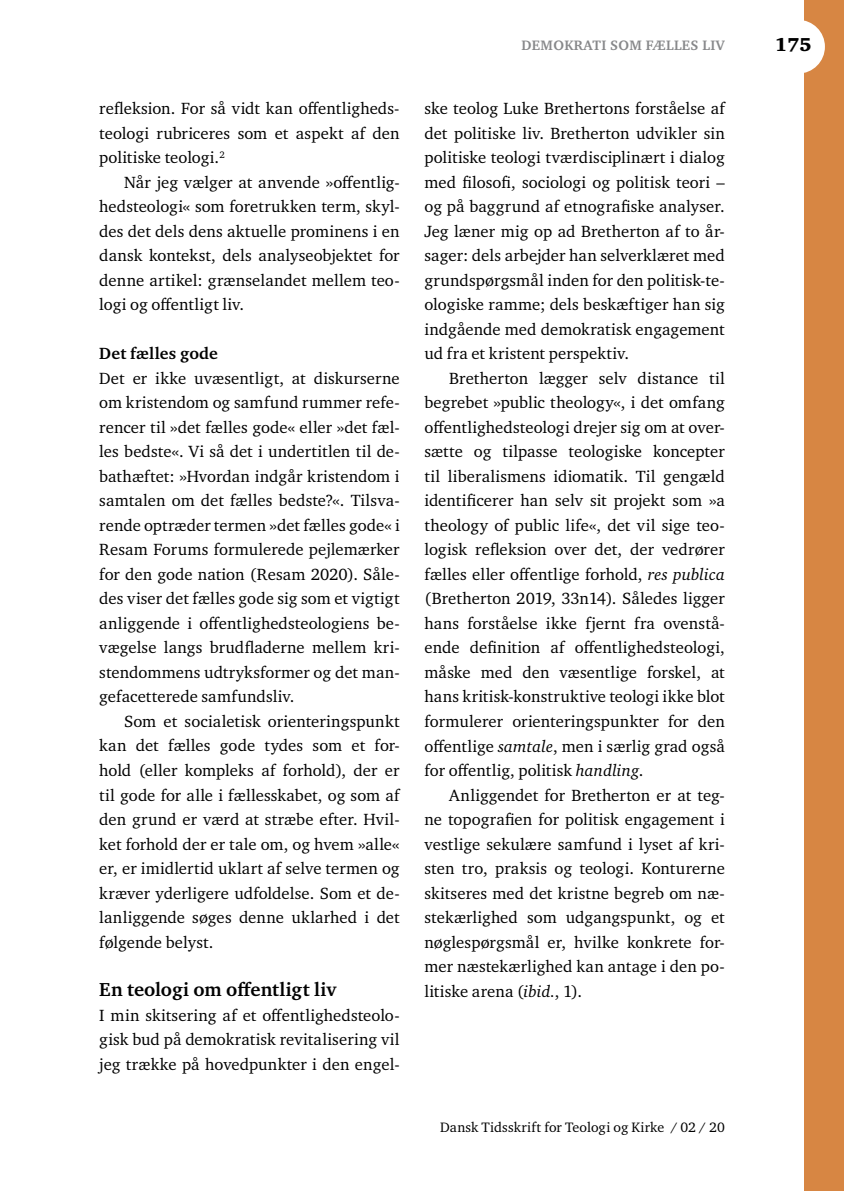
<style>
.page{position:relative;width:844px;height:1191px;background:#fff}
.page>*{position:absolute;margin:0;border:0;box-sizing:border-box;transform-origin:0 0}
.t1{font:700 19.25px "Charter ITC Std";color:#000}
.t2{font:900 19.25px "Charter ITC Std";color:#000}
.t3{font:16.62px/24.5px "Charter ITC Std";letter-spacing:.005em;color:#000;text-align:justify}
.t4{font:700 16.62px "Charter ITC Std";letter-spacing:.01em;color:#000}
.t5{font:14px "Charter ITC Std";letter-spacing:.01em;color:#000}
.t6{font:700 14px "Charter ITC Std";letter-spacing:.025em;color:#87888a}
.s1{font-style:italic}
</style>
<div class="page">
<div style="left:804px;top:0;width:39px;height:1191px;background:#d78643"></div>
<div style="left:771px;top:20px;width:53px;height:54px;background:#fff;border-radius:50%"></div>
<p class="t3" style="left:99px;top:96px;width:302px">refleksion. For så vidt kan offentligheds&shy;teologi rubriceres som et aspekt af den politiske teologi.<sup>2</sup></p>
<p class="t3" style="left:99px;top:169px;width:302px;text-indent:25px">Når jeg vælger at anvende »offentlig&shy;hedsteologi« som foretrukken term, skyl&shy;des det dels dens aktuelle prominens i en dansk kontekst, dels analyseobjektet for denne artikel: grænselandet mellem teo&shy;logi og offentligt liv.</p>
<p class="t4" style="left:99px;top:343px;width:120px">Det fælles gode</p>
<p class="t3" style="left:99px;top:365px;width:302px">Det er ikke uvæsentligt, at diskurserne om kristendom og samfund rummer refe&shy;rencer til »det fælles gode« eller »det fæl&shy;les bedste«. Vi så det i undertitlen til de&shy;bathæftet: »Hvordan indgår kristendom i samtalen om det fælles bedste?«. Tilsva&shy;rende optræder termen »det fælles gode« i Resam Forums formulerede pejlemærker for den gode nation (Resam 2020). Såle&shy;des viser det fælles gode sig som et vigtigt anliggende i offentlighedsteologiens be&shy;vægelse langs brudfladerne mellem kri&shy;stendommens udtryksformer og det man&shy;gefacetterede samfundsliv.</p>
<p class="t3" style="left:99px;top:708px;width:302px;text-indent:25px">Som et socialetisk orienteringspunkt kan det fælles gode tydes som et for&shy;hold (eller kompleks af forhold), der er til gode for alle i fællesskabet, og som af den grund er værd at stræbe efter. Hvil&shy;ket forhold der er tale om, og hvem »alle« er, er imidlertid uklart af selve termen og kræver yderligere udfoldelse. Som et de&shy;lanliggende søges denne uklarhed i det følgende belyst.</p>
<p class="t1" style="left:99px;top:978px;width:238px">En teologi om offentligt liv</p>
<p class="t3" style="left:99px;top:1002px;width:302px">I min skitsering af et offentlighedsteolo&shy;gisk bud på demokratisk revitalisering vil jeg trække på hovedpunkter i den engel-</p>
<p class="t6" style="left:521px;top:37px;width:204px">DEMOKRATI SOM FÆLLES LIV</p>
<p class="t3" style="left:424px;top:96px;width:302px">ske teolog Luke Brethertons forståelse af det politiske liv. Bretherton udvikler sin politiske teologi tværdisciplinært i dialog med filosofi, sociologi og politisk teori – og på baggrund af etnografiske analyser.<br>Jeg læner mig op ad Bretherton af to år&shy;sager: dels arbejder han selverklæret med grundspørgsmål inden for den politisk-te&shy;ologiske ramme; dels beskæftiger han sig indgående med demokratisk engagement ud fra et kristent perspektiv.</p>
<p class="t3" style="left:424px;top:365px;width:302px;text-indent:25px">Bretherton lægger selv distance til begrebet »public theology«, i det omfang offentlighedsteologi drejer sig om at over&shy;sætte og tilpasse teologiske koncepter til liberalismens idiomatik. Til gengæld identificerer han selv sit projekt som »a theology of public life«, det vil sige teo&shy;logisk refleksion over det, der vedrører fælles eller offentlige forhold, <span class="s1">res publica </span>(Bretherton 2019, 33n14). Således ligger hans forståelse ikke fjernt fra ovenstå&shy;ende definition af offentlighedsteologi, måske med den væsentlige forskel, at hans kritisk-konstruktive teologi ikke blot formulerer orienteringspunkter for den offentlige <span class="s1">samtale</span>, men i særlig grad også for offentlig, politisk <span class="s1">handling</span>.</p>
<p class="t3" style="left:424px;top:782px;width:302px;text-indent:25px">Anliggendet for Bretherton er at teg&shy;ne topografien for politisk engagement i vestlige sekulære samfund i lyset af kri&shy;sten tro, praksis og teologi. Konturerne skitseres med det kristne begreb om næ&shy;stekærlighed som udgangspunkt, og et nøglespørgsmål er, hvilke konkrete for&shy;mer næstekærlighed kan antage i den po&shy;litiske arena (<span class="s1">ibid.</span>, 1).</p>
<p class="t5" style="left:440px;top:1118px;width:286px">Dansk Tidsskrift for Teologi og Kirke / 02 / 20</p>
<p class="t2" style="left:774px;top:33px;width:38px">175</p>
</div>
